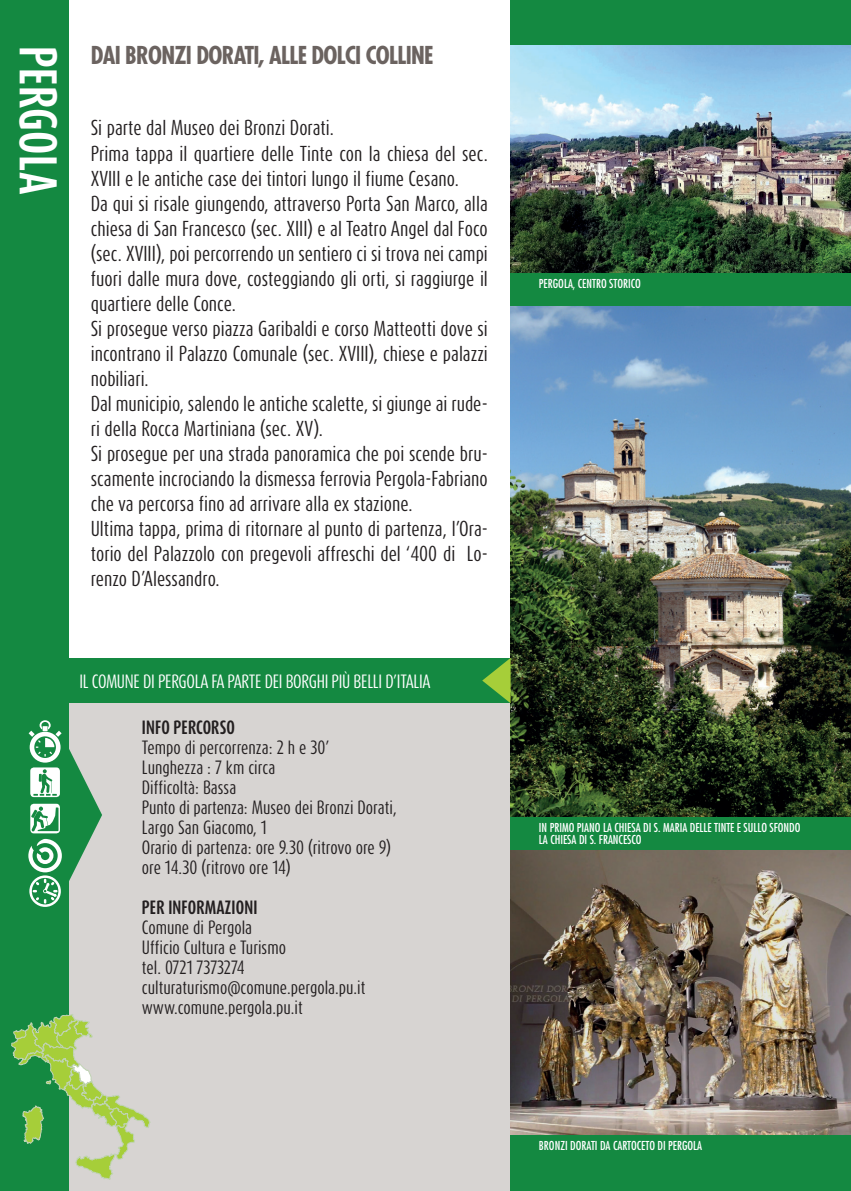
<style>
.page{position:relative;width:851px;height:1191px;background:#fff}
.page>*{position:absolute;margin:0;border:0;box-sizing:border-box;transform-origin:0 0}
.t1{font:700 44px "Dax Compact Pro";letter-spacing:.01em;color:#fff}
.t2{font:700 condensed 24px "Futura";letter-spacing:-.03em;color:#6b6360}
.t3{font:18px/25px "Dax Compact Pro";color:#231f20}
.t4{font:16px/20px "Dax Compact Pro";color:#231f20}
.t5{font:16px "Dax Compact Pro";letter-spacing:-.02em;color:#fff}
.t6{font:700 16px "Dax Compact Pro";letter-spacing:.01em;color:#231f20}
.t7{font:condensed 12px/12px "Futura";color:#fff}
</style>
<div class="page">
<div style="left:24px;top:658px;width:486px;height:45px;background:#148941"></div>
<div style="left:0;top:703px;width:850px;height:488px;background:#d7d4d2"></div>
<div style="left:510px;top:0;width:340px;height:1191px;background:#148941"></div>
<img style="left:510px;top:45px;width:340px;height:227px">
<img style="left:510px;top:306px;width:340px;height:510px">
<img style="left:510px;top:850px;width:340px;height:284px">
<svg style="left:482px;top:658px;width:28px;height:45px"></svg>
<div style="left:0;top:0;width:68px;height:1191px;background:#148941"></div>
<svg style="left:68px;top:747px;width:34px;height:136px"></svg>
<svg style="left:30px;top:803px;width:30px;height:30px"></svg>
<svg style="left:29px;top:720px;width:33px;height:77px"></svg>
<svg style="left:28px;top:839px;width:34px;height:68px"></svg>
<svg style="left:11px;top:1013px;width:139px;height:167px"></svg>
<hr style="left:850px;top:703px;width:1px;height:488px;background:#d7d4d2">
<hr style="left:850px;top:363px;width:1px;height:453px;background:#a6ce39">
<hr style="left:850px;top:850px;width:1px;height:284px;background:#a6ce39">
<h1 class="t1" style="left:67px;top:46px;width:150px;rotate:90deg">PERGOLA</h1>
<h2 class="t2" style="left:91px;top:40px;width:344px">DAI BRONZI DORATI, ALLE DOLCI COLLINE</h2>
<p class="t3" style="left:91px;top:116px;width:398px">Si parte dal Museo dei Bronzi Dorati.<br>Prima tappa il quartiere delle Tinte con la chiesa del sec.<br>XVIII e le antiche case dei tintori lungo il fiume Cesano.<br>Da qui si risale giungendo, attraverso Porta San Marco, alla chiesa di San Francesco (sec. XIII) e al Teatro Angel dal Foco (sec. XVIII), poi percorrendo un sentiero ci si trova nei campi fuori dalle mura dove, costeggiando gli orti, si raggiurge il quartiere delle Conce.<br>Si prosegue verso piazza Garibaldi e corso Matteotti dove si incontrano il Palazzo Comunale (sec. XVIII), chiese e palazzi nobiliari.<br>Dal municipio, salendo le antiche scalette, si giunge ai rude&shy;ri della Rocca Martiniana (sec. XV).<br>Si prosegue per una strada panoramica che poi scende bru&shy;scamente incrociando la dismessa ferrovia Pergola-Fabriano che va percorsa fino ad arrivare alla ex stazione.<br>Ultima tappa, prima di ritornare al punto di partenza, l’Ora&shy;torio del Palazzolo con pregevoli affreschi del ‘400 di Lo&shy;renzo D’Alessandro.</p>
<p class="t5" style="left:79px;top:671px;width:352px">IL COMUNE DI PERGOLA FA PARTE DEI BORGHI PIÙ BELLI D’ITALIA</p>
<p class="t6" style="left:142px;top:716px;width:95px">INFO PERCORSO</p>
<p class="t4" style="left:142px;top:737px;width:256px">Tempo di percorrenza: 2 h e 30’<br>Lunghezza : 7 km circa<br>Difficoltà: Bassa<br>Punto di partenza: Museo dei Bronzi Dorati,<br>Largo San Giacomo, 1<br>Orario di partenza: ore 9.30 (ritrovo ore 9) ore 14.30 (ritrovo ore 14)</p>
<p class="t6" style="left:142px;top:896px;width:117px">PER INFORMAZIONI</p>
<p class="t4" style="left:142px;top:917px;width:225px">Comune di Pergola<br>Ufficio Cultura e Turismo<br>tel. 0721 7373274 culturaturismo@comune.pergola.pu.it www.comune.pergola.pu.it</p>
<p class="t7" style="left:539px;top:277px;width:103px">PERGOLA, CENTRO STORICO</p>
<p class="t7" style="left:539px;top:821px;width:263px">IN PRIMO PIANO LA CHIESA DI S. MARIA DELLE TINTE E SULLO SFONDO<br>LA CHIESA DI S. FRANCESCO</p>
<p class="t7" style="left:539px;top:1139px;width:165px">BRONZI DORATI DA CARTOCETO DI PERGOLA</p>
</div>
